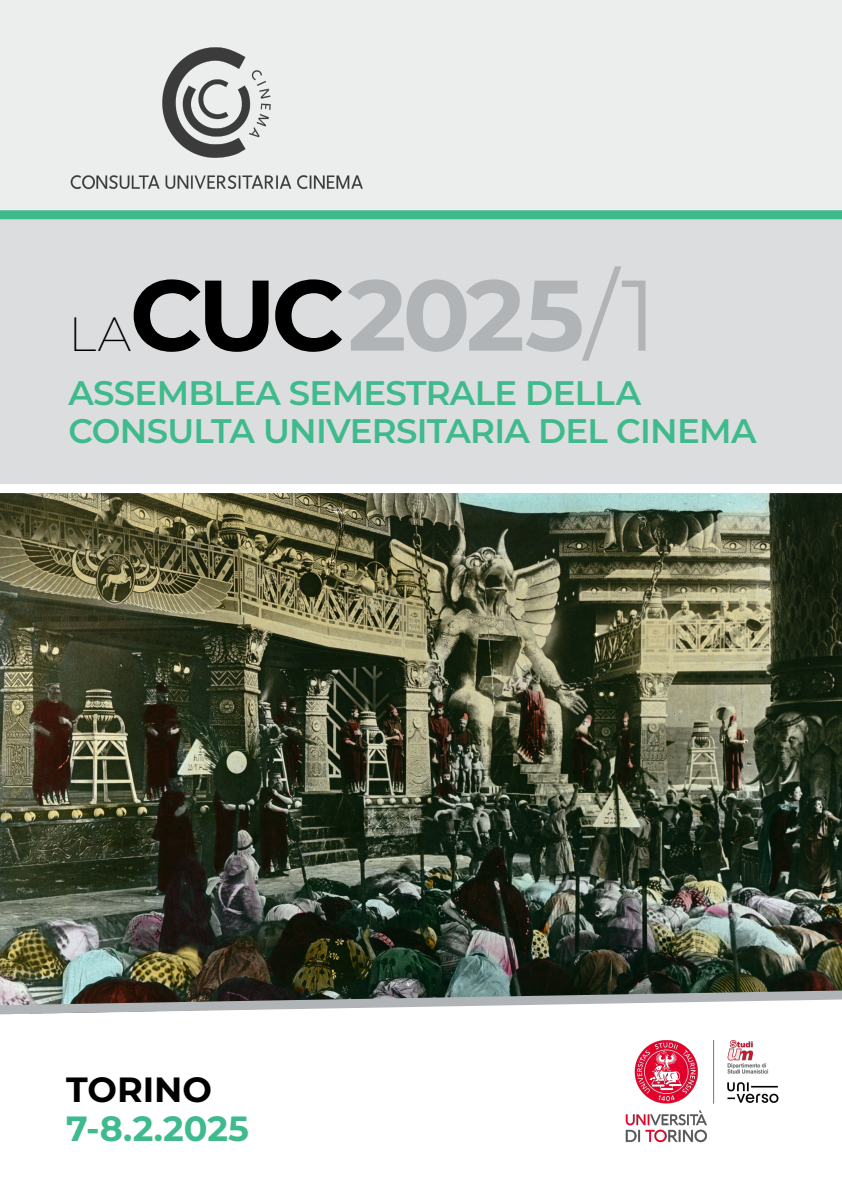
<style>
.page{position:relative;width:842px;height:1191px;background:#fff}
.page>*{position:absolute;margin:0;border:0;box-sizing:border-box;transform-origin:0 0}
.t1{font:700 100px "Montserrat";letter-spacing:-.045em;color:#b1b4b6}
.t2{font:700 35px "Montserrat";color:#3fba8d}
.t3{font:700 35px "Montserrat";color:#000}
.t4{font:600 34px/38px "Montserrat";letter-spacing:-.02em;color:#3fba8d}
.s1{font-weight:200;font-size:48px;color:#000}
.s2{color:#000}
.s3{font-weight:400}
</style>
<div class="page">
<div style="left:0;top:0;width:842px;height:210px;background:#eceded"></div>
<img style="left:44px;top:26px;width:345px;height:176px">
<div style="left:0;top:219px;width:842px;height:265px;background:#dcddde"></div>
<img style="left:0;top:493px;width:842px;height:492px">
<div style="left:0;top:210px;width:842px;height:9px;background:#3fba8d"></div>
<svg style="left:0;top:985px;width:842px;height:30px"></svg>
<img style="left:604px;top:1009px;width:118px;height:134px">
<img style="left:720px;top:1020px;width:59px;height:103px">
<h1 class="t1" style="left:68px;top:248px;width:590px"><span class="s1">LA</span><span class="s2">CUC</span>2025<span class="s3">/1</span></h1>
<p class="t4" style="left:68px;top:373px;width:690px">ASSEMBLEA SEMESTRALE DELLA<br>CONSULTA UNIVERSITARIA DEL CINEMA</p>
<p class="t3" style="left:66px;top:1066px;width:147px">TORINO</p>
<p class="t2" style="left:66px;top:1105px;width:184px">7-8.2.2025</p>
</div>
